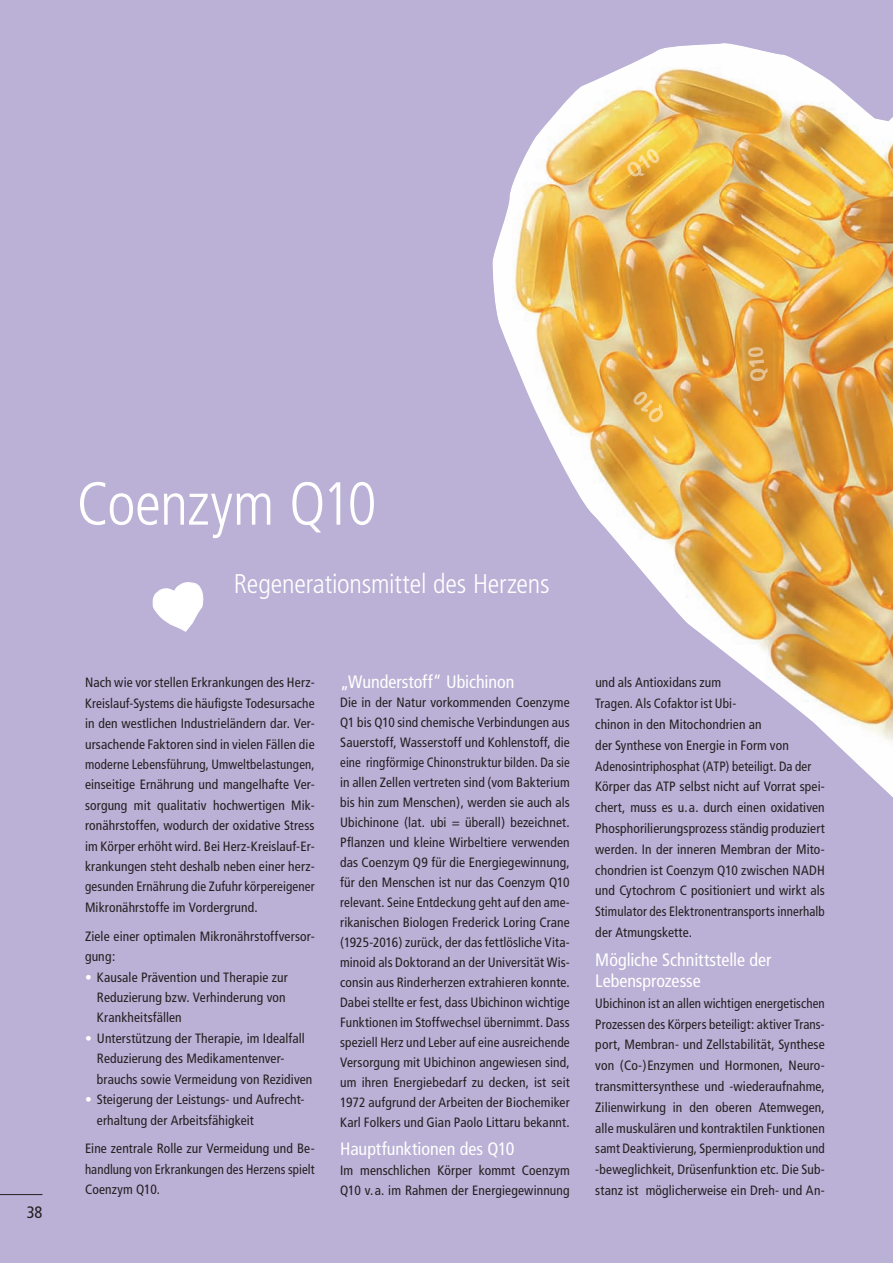
<style>
.page{position:relative;width:893px;height:1263px;background:#bbb0d5}
.page>*{position:absolute;margin:0;border:0;box-sizing:border-box;transform-origin:0 0}
.t1{font:300 condensed 60.75px "Frutiger";letter-spacing:-.015em;color:#fff}
.t2{font:300 condensed 27px "Frutiger";letter-spacing:-.01em;color:#fff}
.t3{font:condensed 18px/20.9px "Frutiger";color:#fff}
.t4{font:condensed 16.5px "Frutiger";color:#231f20}
.t5{font:condensed 13.5px/20px "Frutiger";letter-spacing:.01em;color:#231f20}
.t6{font:condensed 13.5px/20.9px "Frutiger";letter-spacing:.01em;color:#231f20;text-align:justify;scale:.96 1}
.s1{color:#fff}
</style>
<div class="page">
<svg style="left:153px;top:583px;width:50px;height:48px"></svg>
<img style="left:492px;top:37px;width:401px;height:761px">
<hr style="left:0;top:1194px;width:43px;height:1px;background:#231f20">
<svg style="left:748px;top:347px;width:20px;height:34px"></svg>
<svg style="left:626px;top:148px;width:34px;height:30px"></svg>
<svg style="left:632px;top:390px;width:32px;height:33px"></svg>
<p class="t4" style="left:27px;top:1202px;width:17px">38</p>
<h1 class="t1" style="left:77px;top:469px;width:302px">Coenzym Q10</h1>
<h2 class="t2" style="left:234px;top:568px;width:317px">Regenerationsmittel des Herzens</h2>
<p class="t5" style="left:85px;top:672px;width:231px;line-height:20.4px;text-align:justify">Nach wie vor stellen Erkrankungen des Herz-Kreislauf-Systems die häufigste Todesursache in den westlichen Industrieländern dar. Ver&shy;ursachende Faktoren sind in vielen Fällen die moderne Lebensführung, Umweltbelastungen, einseitige Ernährung und mangelhafte Ver&shy;sorgung mit qualitativ hochwertigen Mik&shy;ronährstoffen, wodurch der oxidative Stress im Körper erhöht wird. Bei Herz-Kreislauf-Er&shy;krankungen steht deshalb neben einer herz&shy;gesunden Ernährung die Zufuhr körpereigener Mikronährstoffe im Vordergrund.</p>
<p class="t5" style="left:85px;top:926px;width:231px;line-height:20.4px">Ziele einer optimalen Mikronährstoffversor&shy;gung:</p>
<p class="t5" style="left:97px;top:967px;width:192px;line-height:20.4px;text-indent:-12px"><span class="s1">•</span> Kausale Prävention und Therapie zur<br>Reduzierung bzw. Verhinderung von<br>Krankheitsfällen</p>
<p class="t5" style="left:97px;top:1028px;width:217px;line-height:20.4px;text-indent:-12px"><span class="s1">•</span> Unterstützung der Therapie, im Idealfall<br>Reduzierung des Medikamentenver&shy;brauchs sowie Vermeidung von Rezidiven</p>
<p class="t5" style="left:97px;top:1089px;width:209px;line-height:20.4px;text-indent:-12px"><span class="s1">•</span> Steigerung der Leistungs- und Aufrecht&shy;erhaltung der Arbeitsfähigkeit</p>
<p class="t5" style="left:85px;top:1138px;width:231px;line-height:20.4px;text-align:justify">Eine zentrale Rolle zur Vermeidung und Be&shy;handlung von Erkrankungen des Herzens spielt Coenzym Q10.</p>
<h3 class="t3" style="left:340px;top:671px;width:176px">„Wunderstoff“ Ubichinon</h3>
<p class="t5" style="left:340px;top:693px;width:231px;text-align:justify">Die in der Natur vorkommenden Coenzyme Q1 bis Q10 sind chemische Verbindungen aus Sauerstoff, Wasserstoff und Kohlenstoff, die eine ringförmige Chinonstruktur bilden. Da sie in allen Zellen vertreten sind (vom Bakterium bis hin zum Menschen), werden sie auch als Ubichinone (lat. ubi = überall) bezeichnet.<br>Pflanzen und kleine Wirbeltiere verwenden das Coenzym Q9 für die Energiegewinnung, für den Menschen ist nur das Coenzym Q10 relevant. Seine Entdeckung geht auf den ame&shy;rikanischen Biologen Frederick Loring Crane (1925-2016) zurück, der das fettlösliche Vita&shy;minoid als Doktorand an der Universität Wis&shy;consin aus Rinderherzen extrahieren konnte.<br>Dabei stellte er fest, dass Ubichinon wichtige Funktionen im Stoffwechsel übernimmt. Dass speziell Herz und Leber auf eine ausreichende Versorgung mit Ubichinon angewiesen sind, um ihren Energiebedarf zu decken, ist seit 1972 aufgrund der Arbeiten der Biochemiker Karl Folkers und Gian Paolo Littaru bekannt.</p>
<h3 class="t3" style="left:340px;top:1138px;width:176px">Hauptfunktionen des Q10</h3>
<p class="t5" style="left:340px;top:1160px;width:231px">Im menschlichen Körper kommt Coenzym<br>Q10 v.a. im Rahmen der Energiegewinnung</p>
<p class="t5" style="left:595px;top:672px;width:231px;line-height:20.9px">und als Antioxidans zum<br>Tragen. Als Cofaktor ist Ubi-<br>chinon in den Mitochondrien an<br>der Synthese von Energie in Form von Adenosintriphosphat (ATP) beteiligt. Da der Körper das ATP selbst nicht auf Vorrat spei&shy;chert, muss es u.a. durch einen oxidativen Phosphorilierungsprozess ständig produziert werden. In der inneren Membran der Mito&shy;chondrien ist Coenzym Q10 zwischen NADH und Cytochrom C positioniert und wirkt als Stimulator des Elektronentransports innerhalb der Atmungskette.</p>
<h3 class="t3" style="left:595px;top:950px;width:178px">Mögliche Schnittstelle der<br>Lebensprozesse</h3>
<p class="t6" style="left:595px;top:993px;width:241px">Ubichinon ist an allen wichtigen energetischen Prozessen des Körpers beteiligt: aktiver Trans&shy;port, Membran- und Zellstabilität, Synthese von (Co-)Enzymen und Hormonen, Neuro&shy;transmittersynthese und -wiederaufnahme, Zilienwirkung in den oberen Atemwegen, alle muskulären und kontraktilen Funktionen samt Deaktivierung, Spermienproduktion und -beweglichkeit, Drüsenfunktion etc. Die Sub&shy;stanz ist möglicherweise ein Dreh- und An-</p>
</div>
